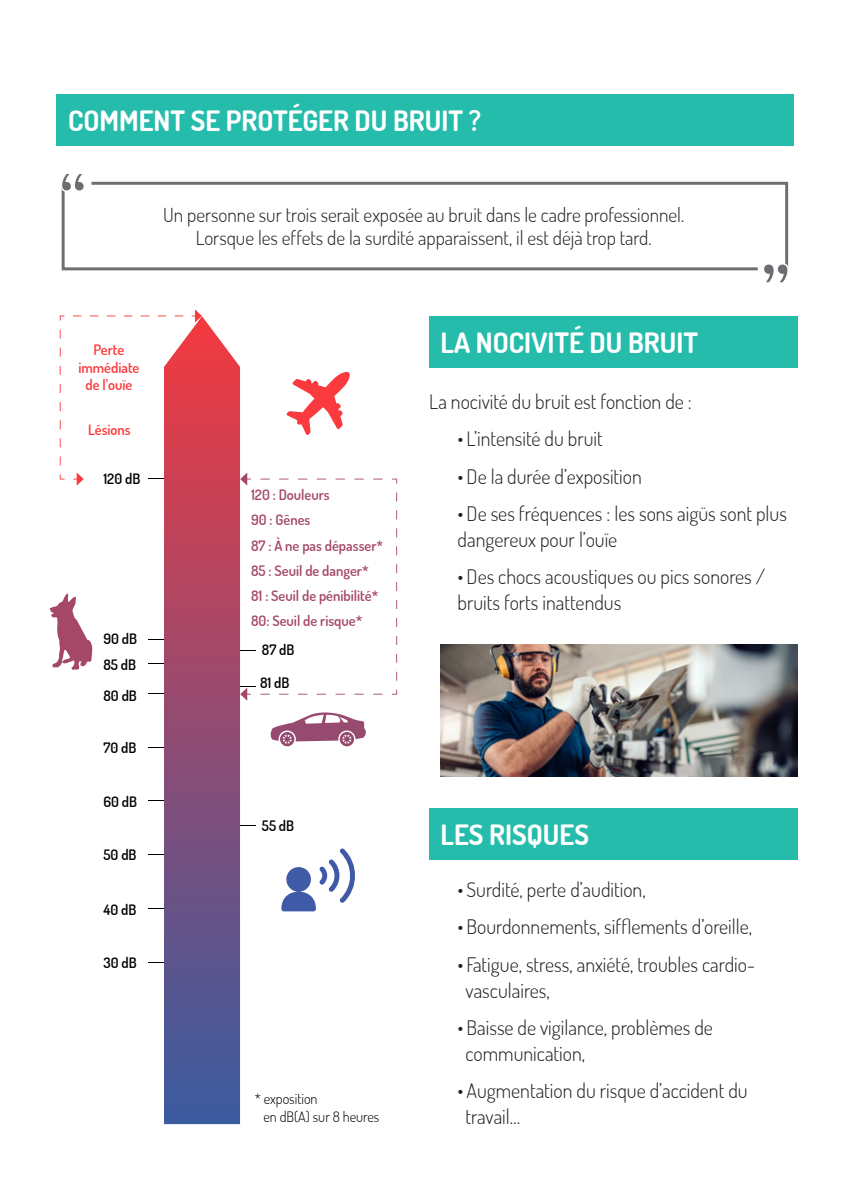
<style>
.page{position:relative;width:851px;height:1191px;background:#fff}
.page>*{position:absolute;margin:0;border:0;box-sizing:border-box;transform-origin:0 0}
.t1{font:700 28px "Dosis";color:#fff}
.t2{font:300 20px/26px "Dosis";color:#231f20}
.t3{font:300 19.4px/23.2px "Dosis";color:#231f20;text-align:center}
.t4{font:600 14.4px/25.2px "Dosis";color:#a54868}
.t5{font:600 14.4px "Dosis";color:#000}
.t6{font:600 14.4px/17.2px "Dosis";color:#fa3a3e;text-align:center}
.t7{font:300 14.4px/17.2px "Dosis";color:#000}
</style>
<div class="page">
<div style="left:429px;top:316px;width:368px;height:51px;background:#25bcac"></div>
<div style="left:57px;top:94px;width:737px;height:51px;background:#25bcac"></div>
<svg style="left:164px;top:316px;width:76px;height:808px;background:#8b4f78"></svg>
<svg style="left:149px;top:854px;width:15px;height:1px"></svg>
<svg style="left:149px;top:800px;width:15px;height:1px"></svg>
<svg style="left:149px;top:908px;width:15px;height:1px"></svg>
<svg style="left:149px;top:693px;width:15px;height:1px"></svg>
<svg style="left:149px;top:639px;width:15px;height:1px"></svg>
<svg style="left:60px;top:309px;width:142px;height:176px"></svg>
<svg style="left:240px;top:472px;width:157px;height:228px"></svg>
<svg style="left:270px;top:712px;width:96px;height:34px"></svg>
<svg style="left:286px;top:372px;width:64px;height:63px"></svg>
<svg style="left:281px;top:848px;width:74px;height:63px"></svg>
<svg style="left:50px;top:593px;width:43px;height:77px"></svg>
<div style="left:429px;top:808px;width:368px;height:51px;background:#25bcac"></div>
<div style="left:62px;top:182px;width:726px;height:88px;border:3px solid #6d6e71"></div>
<div style="left:63px;top:179px;width:28px;height:8px;background:#fff"></div>
<svg style="left:61px;top:173px;width:23px;height:24px"></svg>
<div style="left:757px;top:267px;width:29px;height:7px;background:#fff"></div>
<svg style="left:761px;top:262px;width:28px;height:21px"></svg>
<img style="left:440px;top:644px;width:357px;height:133px">
<h1 class="t1" style="left:68px;top:109px;width:414px">COMMENT SE PROTÉGER DU BRUIT ?</h1>
<p class="t3" style="left:163px;top:205px;width:522px">Un personne sur trois serait exposée au bruit dans le cadre professionnel.<br>Lorsque les effets de la surdité apparaissent, il est déjà trop tard.</p>
<p class="t6" style="left:78px;top:343px;width:62px">Perte immédiate de l’ouïe</p>
<p class="t6" style="left:88px;top:422px;width:44px">Lésions</p>
<p class="t5" style="left:103px;top:473px;width:38px">120 dB</p>
<p class="t5" style="left:103px;top:633px;width:35px">90 dB</p>
<p class="t5" style="left:103px;top:659px;width:34px">85 dB</p>
<p class="t5" style="left:103px;top:690px;width:35px">80 dB</p>
<p class="t5" style="left:103px;top:741px;width:34px">70 dB</p>
<p class="t5" style="left:103px;top:796px;width:35px">60 dB</p>
<p class="t5" style="left:103px;top:848px;width:35px">50 dB</p>
<p class="t5" style="left:103px;top:904px;width:34px">40 dB</p>
<p class="t5" style="left:103px;top:957px;width:35px">30 dB</p>
<p class="t4" style="left:251px;top:483px;width:133px">120 : Douleurs<br>90 : Gênes<br>87 : À ne pas dépasser*<br>85 : Seuil de danger*<br>81 : Seuil de pénibilité*<br>80: Seuil de risque*</p>
<p class="t5" style="left:262px;top:644px;width:34px">87 dB</p>
<p class="t5" style="left:260px;top:676px;width:31px">81 dB</p>
<h1 class="t1" style="left:440px;top:331px;width:259px">LA NOCIVITÉ DU BRUIT</h1>
<p class="t2" style="left:429px;top:390px;width:264px">La nocivité du bruit est fonction de :</p>
<p class="t2" style="left:457px;top:428px;width:147px">• L’intensité du bruit</p>
<p class="t2" style="left:457px;top:465px;width:186px">• De la durée d’exposition</p>
<p class="t2" style="left:457px;top:502px;width:331px">• De ses fréquences : les sons aigüs sont plus dangereux pour l’ouïe</p>
<p class="t2" style="left:457px;top:566px;width:309px">• Des chocs acoustiques ou pics sonores / bruits forts inattendus</p>
<p class="t5" style="left:262px;top:819px;width:34px">55 dB</p>
<p class="t7" style="left:263px;top:1091px;width:117px;text-indent:-9px">* exposition<br>en dB(A) sur 8 heures</p>
<h1 class="t1" style="left:440px;top:823px;width:150px">LES RISQUES</h1>
<p class="t2" style="left:457px;top:878px;width:189px">• Surdité, perte d’audition,</p>
<p class="t2" style="left:457px;top:916px;width:296px">• Bourdonnements, sifflements d’oreille,</p>
<p class="t2" style="left:465px;top:953px;width:291px;text-indent:-8px">• Fatigue, stress, anxiété, troubles cardio&shy;vasculaires,</p>
<p class="t2" style="left:465px;top:1016px;width:249px;text-indent:-8px">• Baisse de vigilance, problèmes de communication,</p>
<p class="t2" style="left:465px;top:1080px;width:283px;text-indent:-8px">• Augmentation du risque d’accident du travail…</p>
</div>
